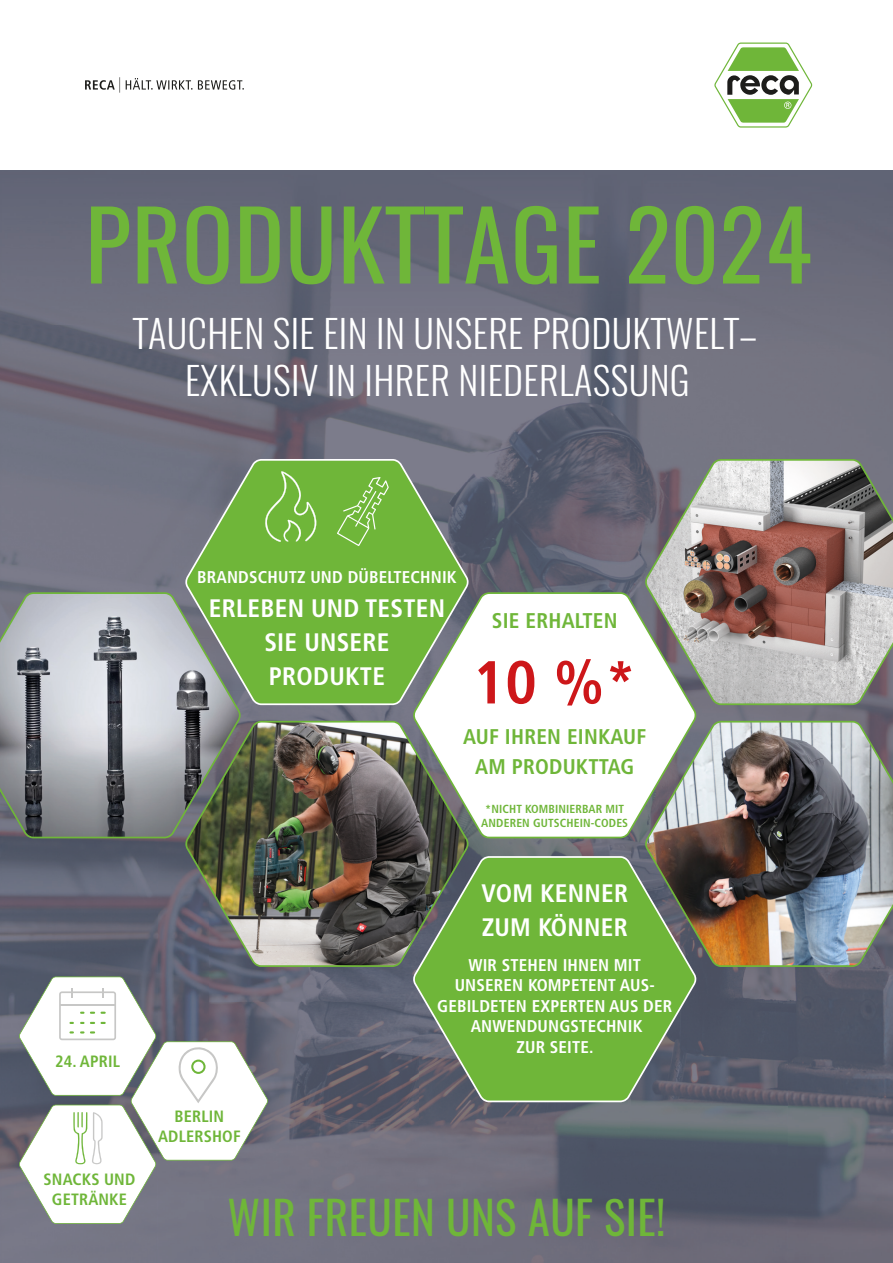
<style>
.page{position:relative;width:893px;height:1263px;background:#fff}
.page>*{position:absolute;margin:0;border:0;box-sizing:border-box;transform-origin:0 0}
.t1{font:95.1px "Oswald";letter-spacing:.01em;color:#6fb639}
.t2{font:700 condensed 60.6px "Frutiger LT Pro";color:#cd171a}
.t3{font:45px "Oswald";letter-spacing:.01em;color:#6fb639}
.t4{font:300 38.25px/47px "Oswald";letter-spacing:.01em;color:#fff;text-align:center}
.t5{font:700 condensed 25.35px/34px "Frutiger LT Pro";letter-spacing:.01em;color:#fff;text-align:center}
.t6{font:700 condensed 21.3px/29.4px "Frutiger LT Pro";letter-spacing:.01em;color:#6fb639;text-align:center}
.t7{font:700 condensed 17.1px/20.4px "Frutiger LT Pro";letter-spacing:.01em;color:#fff;text-align:center}
.t8{font:700 condensed 16.35px/19.6px "Frutiger LT Pro";letter-spacing:.01em;color:#6fb639;text-align:center}
.t9{font:700 condensed 11.7px/14.1px "Frutiger LT Pro";letter-spacing:.01em;color:#6fb639;text-align:center}
</style>
<div class="page">
<img style="left:0;top:170px;width:840px;height:422px">
<img style="left:840px;top:170px;width:53px;height:1093px">
<img style="left:788px;top:705px;width:53px;height:558px">
<img style="left:210px;top:705px;width:578px;height:558px">
<img style="left:0;top:838px;width:52px;height:425px">
<img style="left:158px;top:838px;width:52px;height:425px">
<img style="left:52px;top:838px;width:106px;height:425px">
<svg style="left:714px;top:43px;width:98px;height:85px"></svg>
<svg style="left:85px;top:77px;width:159px;height:16px"></svg>
<svg style="left:185px;top:459px;width:284px;height:246px;background:#71aa49"></svg>
<svg style="left:265px;top:471px;width:51px;height:71px;background:#80be50"></svg>
<svg style="left:337px;top:477px;width:52px;height:69px;background:#7ebd4e"></svg>
<svg style="left:0;top:592px;width:241px;height:246px;background:#9da4a3"></svg>
<img style="left:645px;top:721px;width:248px;height:246px">
<img style="left:185px;top:721px;width:284px;height:246px">
<svg style="left:645px;top:459px;width:248px;height:246px;background:#a19491"></svg>
<svg style="left:19px;top:976px;width:249px;height:248px"></svg>
<svg style="left:413px;top:856px;width:283px;height:246px;background:#6ba046"></svg>
<svg style="left:413px;top:592px;width:283px;height:246px"></svg>
<h1 class="t1" style="left:85px;top:160px;width:729px">PRODUKTTAGE 2024</h1>
<h3 class="t4" style="left:133px;top:306px;width:625px">TAUCHEN SIE EIN IN UNSERE PRODUKTWELT–<br>EXKLUSIV IN IHRER NIEDERLASSUNG</h3>
<p class="t7" style="left:197px;top:566px;width:261px">BRANDSCHUTZ UND DÜBELTECHNIK</p>
<h3 class="t5" style="left:209px;top:591px;width:238px">ERLEBEN UND TESTEN<br>SIE UNSERE<br>PRODUKTE</h3>
<p class="t6" style="left:492px;top:606px;width:127px">SIE ERHALTEN</p>
<h2 class="t2" style="left:473px;top:646px;width:164px">10 %*</h2>
<p class="t6" style="left:463px;top:722px;width:184px">AUF IHREN EINKAUF<br>AM PRODUKTTAG</p>
<p class="t9" style="left:481px;top:802px;width:148px">*NICHT KOMBINIERBAR MIT<br>ANDEREN GUTSCHEIN-CODES</p>
<p class="t8" style="left:55px;top:1051px;width:66px">24. APRIL</p>
<p class="t8" style="left:44px;top:1170px;width:93px">SNACKS UND<br>GETRÄNKE</p>
<p class="t8" style="left:158px;top:1106px;width:84px">BERLIN<br>ADLERSHOF</p>
<h3 class="t5" style="left:481px;top:876px;width:148px;text-align:left">VOM KENNER<br>ZUM KÖNNER</h3>
<p class="t7" style="left:437px;top:955px;width:237px">WIR STEHEN IHNEN MIT<br>UNSEREN KOMPETENT AUS-<br>GEBILDETEN EXPERTEN AUS DER<br>ANWENDUNGSTECHNIK<br>ZUR SEITE.</p>
<h3 class="t3" style="left:227px;top:1177px;width:439px">WIR FREUEN UNS AUF SIE!</h3>
</div>
